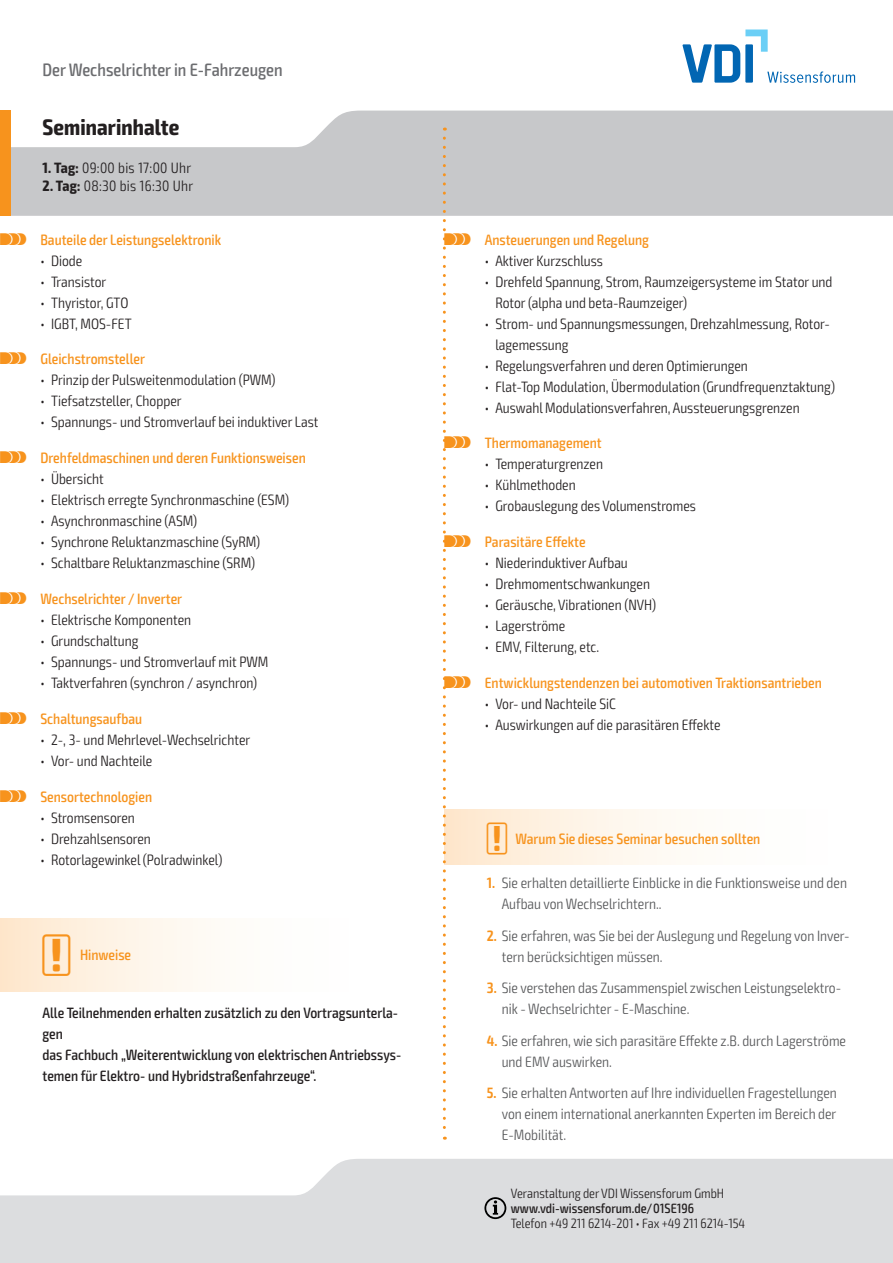
<style>
.page{position:relative;width:893px;height:1263px;background:#fff}
.page>*{position:absolute;margin:0;border:0;box-sizing:border-box;transform-origin:0 0}
.t1{font:700 condensed 22.5px "Exo 2";letter-spacing:.005em;color:#231f20}
.t2{font:500 condensed 18px "Exo 2";color:#6c6d70}
.t3{font:300 condensed 15px/21px "Exo 2";color:#231f20}
.t4{font:300 condensed 15px/21px "Exo 2";color:#57585a}
.t5{font:500 condensed 15px "Exo 2";color:#f7931d}
.t6{font:500 condensed 15px/21px "Exo 2";color:#231f20}
.t7{font:300 condensed 15px "Exo 2";letter-spacing:.02em;color:#231f20}
.t8{font:300 condensed 13.5px "Exo 2";color:#231f20}
.t9{font:500 condensed 13.5px "Exo 2";color:#231f20}
.s1{font-weight:700}
.s2{font-family:"VDI Iconset S4 A Regular";font-weight:400;font-stretch:normal}
.s3{font-family:"VDI Iconset S4 A Regular";font-weight:400;font-stretch:normal;font-size:19.5px}
.s4{font-weight:600;color:#f7931d}
</style>
<div class="page">
<svg style="left:0;top:1159px;width:893px;height:104px;background:#e0e1e3"></svg>
<svg style="left:11px;top:111px;width:882px;height:105px;background:#cdced0"></svg>
<div style="left:0;top:111px;width:11px;height:105px;background:#f7931d"></div>
<svg style="left:484px;top:1197px;width:22px;height:22px"></svg>
<svg style="left:682px;top:30px;width:173px;height:53px"></svg>
<div style="left:0;top:918px;width:406px;height:74px;background:linear-gradient(to right,#feebd5,#fff)"></div>
<div style="left:444px;top:810px;width:406px;height:55px;background:linear-gradient(to right,#feead3,#feffff)"></div>
<svg style="left:443px;top:138px;width:3px;height:1002px"></svg>
<p class="t2" style="left:43px;top:59px;width:242px">Der Wechselrichter in E-Fahrzeugen</p>
<h1 class="t1" style="left:43px;top:113px;width:138px">Seminarinhalte</h1>
<p class="t7" style="left:43px;top:159px;width:150px"><span class="s1">1. Tag:</span> 09:00 bis 17:00 Uhr</p>
<p class="t7" style="left:43px;top:177px;width:152px"><span class="s1">2. Tag:</span> 08:30 bis 16:30 Uhr</p>
<p class="t5" style="left:0;top:230px;width:223px"><span class="s2">S</span> Bauteile der Leistungselektronik</p>
<p class="t3" style="left:40px;top:250px;width:43px">• Diode</p>
<p class="t3" style="left:40px;top:271px;width:67px">• Transistor</p>
<p class="t3" style="left:40px;top:292px;width:89px">• Thyristor, GTO</p>
<p class="t3" style="left:40px;top:313px;width:93px">• IGBT, MOS-FET</p>
<p class="t5" style="left:0;top:350px;width:147px"><span class="s2">S</span> Gleichstromsteller</p>
<p class="t3" style="left:40px;top:370px;width:237px">• Prinzip der Pulsweitenmodulation (PWM)</p>
<p class="t3" style="left:40px;top:391px;width:143px">• Tiefsatzsteller, Chopper</p>
<p class="t3" style="left:40px;top:412px;width:280px">• Spannungs- und Stromverlauf bei induktiver Last</p>
<p class="t5" style="left:0;top:449px;width:307px"><span class="s2">S</span> Drehfeldmaschinen und deren Funktionsweisen</p>
<p class="t3" style="left:40px;top:469px;width:65px">• Übersicht</p>
<p class="t3" style="left:40px;top:490px;width:250px">• Elektrisch erregte Synchronmaschine (ESM)</p>
<p class="t3" style="left:40px;top:511px;width:158px">• Asynchronmaschine (ASM)</p>
<p class="t3" style="left:40px;top:532px;width:221px">• Synchrone Reluktanzmaschine (SyRM)</p>
<p class="t3" style="left:40px;top:553px;width:216px">• Schaltbare Reluktanzmaschine (SRM)</p>
<p class="t5" style="left:0;top:590px;width:184px"><span class="s2">S</span> Wechselrichter / Inverter</p>
<p class="t3" style="left:40px;top:610px;width:152px">• Elektrische Komponenten</p>
<p class="t3" style="left:40px;top:631px;width:100px">• Grundschaltung</p>
<p class="t3" style="left:40px;top:652px;width:230px">• Spannungs- und Stromverlauf mit PWM</p>
<p class="t3" style="left:40px;top:673px;width:218px">• Taktverfahren (synchron / asynchron)</p>
<p class="t5" style="left:0;top:710px;width:144px"><span class="s2">S</span> Schaltungsaufbau</p>
<p class="t3" style="left:40px;top:730px;width:211px">• 2-, 3- und Mehrlevel-Wechselrichter</p>
<p class="t3" style="left:40px;top:751px;width:114px">• Vor- und Nachteile</p>
<p class="t5" style="left:0;top:788px;width:154px"><span class="s2">S</span> Sensortechnologien</p>
<p class="t3" style="left:40px;top:807px;width:96px">• Stromsensoren</p>
<p class="t3" style="left:40px;top:828px;width:112px">• Drehzahlsensoren</p>
<p class="t3" style="left:40px;top:849px;width:183px">• Rotorlagewinkel (Polradwinkel)</p>
<p class="t5" style="left:43px;top:946px;width:90px"><span class="s3">!</span> Hinweise</p>
<p class="t6" style="left:43px;top:1003px;width:360px">Alle Teilnehmenden erhalten zusätzlich zu den Vortragsunterla&shy;gen<br>das Fachbuch „Weiterentwicklung von elektrischen Antriebssys&shy;temen für Elektro- und Hybridstraßenfahrzeuge“.</p>
<p class="t5" style="left:444px;top:230px;width:206px"><span class="s2">S</span> Ansteuerungen und Regelung</p>
<p class="t3" style="left:485px;top:250px;width:120px">• Aktiver Kurzschluss</p>
<p class="t3" style="left:495px;top:271px;width:339px;text-indent:-11px">• Drehfeld Spannung, Strom, Raumzeigersysteme im Stator und<br>Rotor (alpha und beta-Raumzeiger)</p>
<p class="t3" style="left:495px;top:313px;width:336px;text-indent:-11px">• Strom- und Spannungsmessungen, Drehzahlmessung, Rotor&shy;lagemessung</p>
<p class="t3" style="left:485px;top:355px;width:265px">• Regelungsverfahren und deren Optimierungen</p>
<p class="t3" style="left:485px;top:376px;width:352px">• Flat-Top Modulation, Übermodulation (Grundfrequenztaktung)</p>
<p class="t3" style="left:485px;top:397px;width:316px">• Auswahl Modulationsverfahren, Aussteuerungsgrenzen</p>
<p class="t5" style="left:444px;top:434px;width:159px"><span class="s2">S</span> Thermomanagement</p>
<p class="t3" style="left:485px;top:454px;width:120px">• Temperaturgrenzen</p>
<p class="t3" style="left:485px;top:475px;width:92px">• Kühlmethoden</p>
<p class="t3" style="left:485px;top:496px;width:213px">• Grobauslegung des Volumenstromes</p>
<p class="t5" style="left:444px;top:533px;width:143px"><span class="s2">S</span> Parasitäre Effekte</p>
<p class="t3" style="left:485px;top:553px;width:145px">• Niederinduktiver Aufbau</p>
<p class="t3" style="left:485px;top:574px;width:167px">• Drehmomentschwankungen</p>
<p class="t3" style="left:485px;top:595px;width:173px">• Geräusche, Vibrationen (NVH)</p>
<p class="t3" style="left:485px;top:616px;width:82px">• Lagerströme</p>
<p class="t3" style="left:485px;top:637px;width:116px">• EMV, Filterung, etc.</p>
<p class="t5" style="left:444px;top:674px;width:379px"><span class="s2">S</span> Entwicklungstendenzen bei automotiven Traktionsantrieben</p>
<p class="t3" style="left:485px;top:694px;width:133px">• Vor- und Nachteile SiC</p>
<p class="t3" style="left:485px;top:715px;width:237px">• Auswirkungen auf die parasitären Effekte</p>
<p class="t5" style="left:487px;top:829px;width:275px"><span class="s2">!</span> Warum Sie dieses Seminar besuchen sollten</p>
<p class="t4" style="left:502px;top:873px;width:347px;text-indent:-15px"><span class="s4">1.</span> Sie erhalten detaillierte Einblicke in die Funktionsweise und den<br>Aufbau von Wechselrichtern..</p>
<p class="t4" style="left:502px;top:925px;width:349px;text-indent:-15px"><span class="s4">2.</span> Sie erfahren, was Sie bei der Auslegung und Regelung von Inver&shy;tern berücksichtigen müssen.</p>
<p class="t4" style="left:502px;top:978px;width:341px;text-indent:-15px"><span class="s4">3.</span> Sie verstehen das Zusammenspiel zwischen Leistungselektro&shy;nik - Wechselrichter - E-Maschine.</p>
<p class="t4" style="left:502px;top:1030px;width:346px;text-indent:-15px"><span class="s4">4.</span> Sie erfahren, wie sich parasitäre Effekte z.B. durch Lagerströme und EMV auswirken.</p>
<p class="t4" style="left:502px;top:1083px;width:337px;text-align:justify;text-indent:-15px"><span class="s4">5.</span> Sie erhalten Antworten auf Ihre individuellen Fragestellungen von einem international anerkannten Experten im Bereich der E-Mobilität.</p>
<p class="t8" style="left:511px;top:1185px;width:215px">Veranstaltung der VDI Wissensforum GmbH</p>
<p class="t9" style="left:511px;top:1200px;width:185px">www.vdi-wissensforum.de/01SE196</p>
<p class="t8" style="left:511px;top:1215px;width:236px">Telefon +49 211 6214-201 • Fax +49 211 6214-154</p>
</div>
